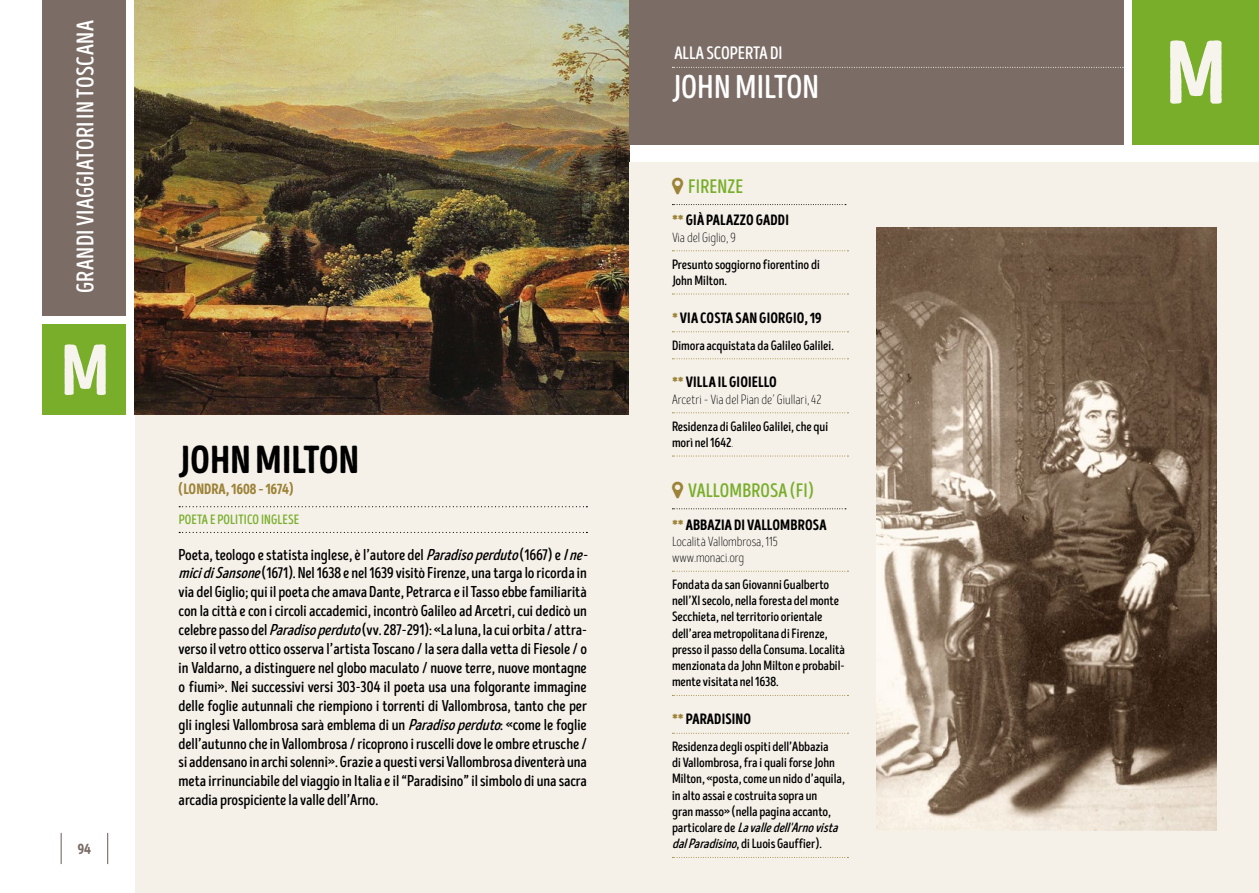
<style>
.page{position:relative;width:1259px;height:893px;background:#fff}
.page>*{position:absolute;margin:0;border:0;box-sizing:border-box;transform-origin:0 0}
.t1{font:90px "Intro Head HUC Base";color:#f7f4ed}
.t2{font:72px "Intro Head HUC Base";color:#f7f4ed}
.t3{font:39px "Intro Head HUC Base";color:#000}
.t4{font:33px "Intro Head BUC Base";color:#fff}
.t5{font:24px "Intro Head B Base";letter-spacing:.01em;color:#fff}
.t6{font:19.5px "Intro Head B Base";letter-spacing:.01em;color:#79ae2b}
.t7{font:18px "Intro Head BUC Base";color:#fff}
.t8{font:15.75px/18.9px "Intro Head B Base";letter-spacing:-.005em;color:#000}
.t9{font:15px "Intro Head H Base";letter-spacing:.01em;color:#000}
.t10{font:15px "Intro Head HUC Base";color:#9d8338}
.t11{font:15px "Intro Head HUC Base";color:#7b6d66}
.t12{font:13.5px/16.2px "Intro Head B Base";letter-spacing:-.005em;color:#000}
.t13{font:13.5px/16.2px "Intro Head L Base";letter-spacing:-.005em;color:#000}
.t14{font:13.5px "Intro Head B Base";letter-spacing:.01em;color:#79ae2b}
.s1{font-style:italic}
.s2{color:#9d8338}
.s3{font-family:"Intro Head L Base"}
</style>
<div class="page">
<div style="left:43px;top:324px;width:83px;height:90px;background:#79ae2b"></div>
<div style="left:135px;top:0;width:494px;height:893px;background:#f5f1e9"></div>
<div style="left:43px;top:0;width:83px;height:316px;background:#7b6d66"></div>
<svg style="left:179px;top:506px;width:408px;height:1px"></svg>
<svg style="left:179px;top:532px;width:408px;height:1px"></svg>
<img style="left:135px;top:0;width:494px;height:414px">
<div style="left:1132px;top:0;width:127px;height:144px;background:#79ae2b"></div>
<div style="left:629px;top:162px;width:630px;height:731px;background:#f5f1e9"></div>
<div style="left:629px;top:0;width:495px;height:144px;background:#7b6d66"></div>
<svg style="left:672px;top:67px;width:452px;height:1px"></svg>
<svg style="left:672px;top:204px;width:174px;height:1px"></svg>
<svg style="left:672px;top:250px;width:176px;height:1px"></svg>
<svg style="left:672px;top:294px;width:176px;height:1px"></svg>
<svg style="left:672px;top:331px;width:176px;height:1px"></svg>
<svg style="left:672px;top:358px;width:176px;height:1px"></svg>
<svg style="left:672px;top:412px;width:176px;height:1px"></svg>
<svg style="left:672px;top:456px;width:176px;height:1px"></svg>
<svg style="left:672px;top:508px;width:174px;height:1px"></svg>
<svg style="left:672px;top:571px;width:176px;height:1px"></svg>
<svg style="left:672px;top:695px;width:176px;height:1px"></svg>
<svg style="left:672px;top:733px;width:176px;height:1px"></svg>
<svg style="left:672px;top:857px;width:176px;height:1px"></svg>
<img style="left:877px;top:227px;width:339px;height:604px">
<hr style="left:61px;top:833px;width:1px;height:31px;background:#7b6d66">
<hr style="left:107px;top:833px;width:1px;height:31px;background:#7b6d66">
<h3 class="t5" style="left:71px;top:293px;width:274px;rotate:-90deg">GRANDI VIAGGIATORI IN TOSCANA</h3>
<h2 class="t2" style="left:61px;top:327px;width:50px">M</h2>
<p class="t11" style="left:78px;top:840px;width:15px">94</p>
<h3 class="t3" style="left:179px;top:436px;width:182px">JOHN MILTON</h3>
<p class="t10" style="left:179px;top:480px;width:116px">(LONDRA, 1608 – 1674)</p>
<p class="t14" style="left:179px;top:512px;width:122px">POETA E POLITICO INGLESE</p>
<p class="t8" style="left:179px;top:545px;width:415px">Poeta, teologo e statista inglese, è l’autore del <span class="s1">Paradisoperduto</span>(1667) e <span class="s1">Ine&shy;micidiSansone</span>(1671). Nel 1638 e nel 1639 visitò Firenze, una targa lo ricorda in via del Giglio; qui il poeta che amava Dante, Petrarca e il Tasso ebbe familiarità con la città e con i circoli accademici, incontrò Galileo ad Arcetri, cui dedicò un celebre passo del <span class="s1">Paradisoperduto</span>(vv. 287-291): «La luna, la cui orbita / attra&shy;verso il vetro ottico osserva l’artista Toscano / la sera dalla vetta di Fiesole / o in Valdarno, a distinguere nel globo maculato / nuove terre, nuove montagne o fiumi». Nei successivi versi 303-304 il poeta usa una folgorante immagine delle foglie autunnali che riempiono i torrenti di Vallombrosa, tanto che per gli inglesi Vallombrosa sarà emblema di un <span class="s1">Paradisoperduto</span>: «come le foglie dell’autunno che in Vallombrosa / ricoprono i ruscelli dove le ombre etrusche / si addensano in archi solenni». Grazie a questi versi Vallombrosa diventerà una meta irrinunciabile del viaggio in Italia e il “Paradisino” il simbolo di una sacra arcadia prospiciente la valle dell’Arno.</p>
<p class="t7" style="left:674px;top:42px;width:110px">ALLA SCOPERTA DI</p>
<h3 class="t4" style="left:672px;top:68px;width:149px">JOHN MILTON</h3>
<p class="t6" style="left:688px;top:175px;width:57px">FIRENZE</p>
<p class="t9" style="left:672px;top:211px;width:118px"><span class="s2">**</span> GIÀ PALAZZO GADDI</p>
<p class="t13" style="left:672px;top:229px;width:65px">Via del Giglio, 9</p>
<p class="t12" style="left:672px;top:256px;width:149px">Presunto soggiorno fiorentino di<br>John Milton.</p>
<p class="t9" style="left:672px;top:308px;width:151px"><span class="s2">*</span> VIA COSTA SAN GIORGIO, 19</p>
<p class="t12" style="left:672px;top:337px;width:163px">Dimora acquistata da Galileo Galilei.</p>
<p class="t9" style="left:672px;top:373px;width:106px"><span class="s2">**</span> VILLA IL GIOIELLO</p>
<p class="t13" style="left:672px;top:391px;width:151px">Arcetri – Via del Pian de’ Giullari, 42</p>
<p class="t12" style="left:672px;top:418px;width:158px">Residenza di Galileo Galilei, che qui morì nel 1642<span class="s3">.</span></p>
<p class="t6" style="left:688px;top:479px;width:127px">VALLOMBROSA (FI)</p>
<p class="t9" style="left:672px;top:515px;width:156px"><span class="s2">**</span> ABBAZIA DI VALLOMBROSA</p>
<p class="t13" style="left:672px;top:533px;width:107px">Località Vallombrosa, 115 www.monaci.org</p>
<p class="t12" style="left:672px;top:576px;width:174px">Fondata da san Giovanni Gualberto nell’XI secolo, nella foresta del monte Secchieta, nel territorio orientale dell’area metropolitana di Firenze, presso il passo della Consuma. Località menzionata da John Milton e probabil&shy;mente visitata nel 1638.</p>
<p class="t9" style="left:672px;top:710px;width:81px"><span class="s2">**</span> PARADISINO</p>
<p class="t12" style="left:672px;top:738px;width:174px">Residenza degli ospiti dell’Abbazia<br>di Vallombrosa, fra i quali forse John Milton, «posta, come un nido d’aquila, in alto assai e costruita sopra un<br>gran masso» (nella pagina accanto,<br>p a r t i c o l a r e d e <span class="s1">Lavalledell'Arnovista dalParadisino</span>, di Luois Gauffier).</p>
<h1 class="t1" style="left:1165px;top:18px;width:62px">M</h1>
</div>
